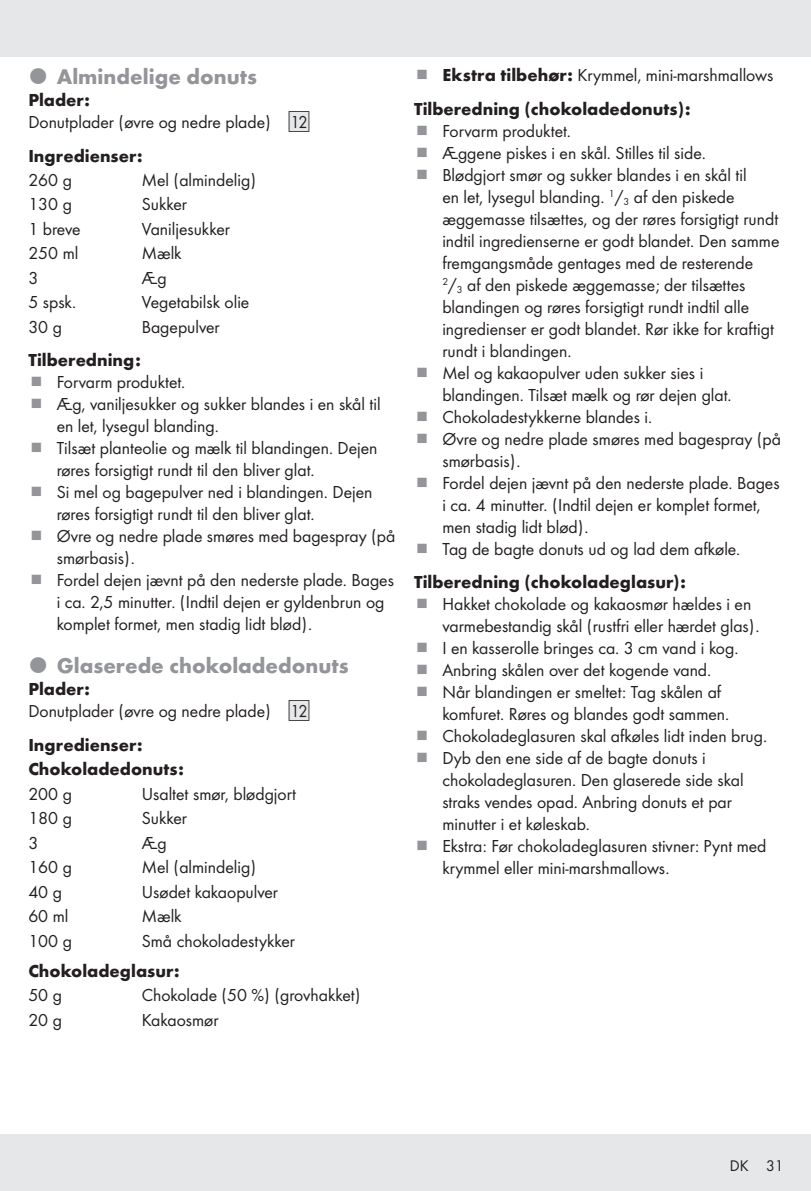
<style>
.page{position:relative;width:811px;height:1191px;background:#fff}
.page>*{position:absolute;margin:0;border:0;box-sizing:border-box;transform-origin:0 0}
.t1{font:700 22px "Futura";color:#939598}
.Indent{font:18px/22px "Futura Boo";color:#231f20}
.Body{font:18px "Futura Boo";color:#231f20}
.Headline-03_SB{font:700 18px "Futura";color:#231f20}
.Body-2{font:700 18px "Futura";color:#231f20}
.Headline-03{font:700 18px "Futura";color:#231f20}
.t2{font:16px "Futura Boo";color:#231f20}
.s1{font-family:"IMP Lidl Num Box";font-size:15.8px;color:#e6e7e9}
.s2{font-family:"IMP Lidl Num Box";font-size:15.8px}
.s3{font-family:"Futura";font-weight:700}
</style>
<div class="page">
<div style="left:0;top:1134px;width:811px;height:57px;background:#e6e7e9"></div>
<div style="left:0;top:0;width:811px;height:57px;background:#e6e7e9"></div>
<p class="t1" style="left:57px;top:61px;width:202px">Almindelige donuts</p>
<p class="Headline-03" style="left:28px;top:87px;width:63px">Plader:</p>
<p class="Indent" style="left:28px;top:110px;width:283px">Donutplader (øvre og nedre plade) <span class="s1">[</span><span class="s2">12]</span></p>
<p class="Headline-03_SB" style="left:28px;top:142px;width:116px">Ingredienser:</p>
<p class="Body" style="left:28px;top:168px;width:45px">260 g</p>
<p class="Body" style="left:142px;top:168px;width:116px">Mel (almindelig)</p>
<p class="Body" style="left:28px;top:192px;width:45px">130 g</p>
<p class="Body" style="left:142px;top:192px;width:47px">Sukker</p>
<p class="Body" style="left:28px;top:216px;width:54px">1 breve</p>
<p class="Body" style="left:142px;top:216px;width:90px">Vaniljesukker</p>
<p class="Body" style="left:28px;top:241px;width:52px">250 ml</p>
<p class="Body" style="left:142px;top:241px;width:41px">Mælk</p>
<p class="Body" style="left:28px;top:265px;width:11px">3</p>
<p class="Body" style="left:142px;top:265px;width:26px">Æg</p>
<p class="Body" style="left:28px;top:290px;width:47px">5 spsk.</p>
<p class="Body" style="left:142px;top:290px;width:109px">Vegetabilsk olie</p>
<p class="Body" style="left:28px;top:314px;width:35px">30 g</p>
<p class="Body" style="left:142px;top:314px;width:79px">Bagepulver</p>
<p class="Headline-03" style="left:28px;top:347px;width:114px">Tilberedning:</p>
<p class="Indent" style="left:57px;top:370px;width:128px">Forvarm produktet.</p>
<p class="Indent" style="left:57px;top:392px;width:325px">Æg, vaniljesukker og sukker blandes i en skål til en let, lysegul blanding.</p>
<p class="Indent" style="left:57px;top:436px;width:322px">Tilsæt planteolie og mælk til blandingen. Dejen røres forsigtigt rundt til den bliver glat.</p>
<p class="Indent" style="left:57px;top:480px;width:317px">Si mel og bagepulver ned i blandingen. Dejen røres forsigtigt rundt til den bliver glat.</p>
<p class="Indent" style="left:57px;top:524px;width:340px">Øvre og nedre plade smøres med bagespray (på smørbasis).</p>
<p class="Indent" style="left:57px;top:568px;width:339px">Fordel dejen jævnt på den nederste plade. Bages i ca. 2,5 minutter. (Indtil dejen er gyldenbrun og komplet formet, men stadig lidt blød).</p>
<p class="t1" style="left:57px;top:650px;width:293px">Glaserede chokoladedonuts</p>
<p class="Headline-03" style="left:28px;top:676px;width:63px">Plader:</p>
<p class="Indent" style="left:28px;top:699px;width:283px">Donutplader (øvre og nedre plade) <span class="s1">[</span><span class="s2">12]</span></p>
<p class="Headline-03_SB" style="left:28px;top:731px;width:116px">Ingredienser:</p>
<p class="Body-2" style="left:28px;top:756px;width:157px">Chokoladedonuts:</p>
<p class="Body" style="left:28px;top:781px;width:45px">200 g</p>
<p class="Body" style="left:142px;top:781px;width:156px">Usaltet smør, blødgjort</p>
<p class="Body" style="left:28px;top:805px;width:45px">180 g</p>
<p class="Body" style="left:142px;top:805px;width:47px">Sukker</p>
<p class="Body" style="left:28px;top:830px;width:11px">3</p>
<p class="Body" style="left:142px;top:830px;width:26px">Æg</p>
<p class="Body" style="left:28px;top:854px;width:45px">160 g</p>
<p class="Body" style="left:142px;top:854px;width:116px">Mel (almindelig)</p>
<p class="Body" style="left:28px;top:879px;width:35px">40 g</p>
<p class="Body" style="left:142px;top:879px;width:138px">Usødet kakaopulver</p>
<p class="Body" style="left:28px;top:903px;width:42px">60 ml</p>
<p class="Body" style="left:142px;top:903px;width:41px">Mælk</p>
<p class="Body" style="left:28px;top:928px;width:45px">100 g</p>
<p class="Body" style="left:142px;top:928px;width:155px">Små chokoladestykker</p>
<p class="Body-2" style="left:28px;top:957px;width:153px">Chokoladeglasur:</p>
<p class="Body" style="left:28px;top:982px;width:35px">50 g</p>
<p class="Body" style="left:142px;top:982px;width:220px">Chokolade (50 %) (grovhakket)</p>
<p class="Body" style="left:28px;top:1007px;width:35px">20 g</p>
<p class="Body" style="left:142px;top:1007px;width:78px">Kakaosmør</p>
<p class="Indent" style="left:442px;top:63px;width:332px"><span class="s3">Ekstra tilbehør:</span> Krymmel, mini-marshmallows</p>
<p class="Headline-03_SB" style="left:414px;top:95px;width:278px">Tilberedning (chokoladedonuts):</p>
<p class="Indent" style="left:442px;top:119px;width:128px">Forvarm produktet.</p>
<p class="Indent" style="left:442px;top:141px;width:263px">Æggene piskes i en skål. Stilles til side.</p>
<p class="Indent" style="left:442px;top:163px;width:338px">Blødgjort smør og sukker blandes i en skål til<br>en let, lysegul blanding. <sup>1</sup>/<sub>3</sub> af den piskede æggemasse tilsættes, og der røres forsigtigt rundt indtil ingredienserne er godt blandet. Den samme fremgangsmåde gentages med de resterende<br><sup>2</sup>/<sub>3</sub> af den piskede æggemasse; der tilsættes blandingen og røres forsigtigt rundt indtil alle ingredienser er godt blandet. Rør ikke for kraftigt rundt i blandingen.</p>
<p class="Indent" style="left:442px;top:361px;width:288px">Mel og kakaopulver uden sukker sies i blandingen. Tilsæt mælk og rør dejen glat.</p>
<p class="Indent" style="left:442px;top:405px;width:209px">Chokoladestykkerne blandes i.</p>
<p class="Indent" style="left:442px;top:427px;width:340px">Øvre og nedre plade smøres med bagespray (på smørbasis).</p>
<p class="Indent" style="left:442px;top:471px;width:339px">Fordel dejen jævnt på den nederste plade. Bages i ca. 4 minutter. (Indtil dejen er komplet formet, men stadig lidt blød).</p>
<p class="Indent" style="left:442px;top:537px;width:297px">Tag de bagte donuts ud og lad dem afkøle.</p>
<p class="Headline-03_SB" style="left:414px;top:569px;width:273px">Tilberedning (chokoladeglasur):</p>
<p class="Indent" style="left:442px;top:592px;width:316px">Hakket chokolade og kakaosmør hældes i en varmebestandig skål (rustfri eller hærdet glas).</p>
<p class="Indent" style="left:442px;top:636px;width:295px">I en kasserolle bringes ca. 3 cm vand i kog.</p>
<p class="Indent" style="left:442px;top:658px;width:268px">Anbring skålen over det kogende vand.</p>
<p class="Indent" style="left:442px;top:680px;width:286px">Når blandingen er smeltet: Tag skålen af komfuret. Røres og blandes godt sammen.</p>
<p class="Indent" style="left:442px;top:724px;width:324px">Chokoladeglasuren skal afkøles lidt inden brug.</p>
<p class="Indent" style="left:442px;top:746px;width:303px">Dyb den ene side af de bagte donuts i chokoladeglasuren. Den glaserede side skal straks vendes opad. Anbring donuts et par minutter i et køleskab.</p>
<p class="Indent" style="left:442px;top:834px;width:326px">Ekstra: Før chokoladeglasuren stivner: Pynt med krymmel eller mini-marshmallows.</p>
<p class="t2" style="left:730px;top:1155px;width:55px">DK 31</p>
</div>
